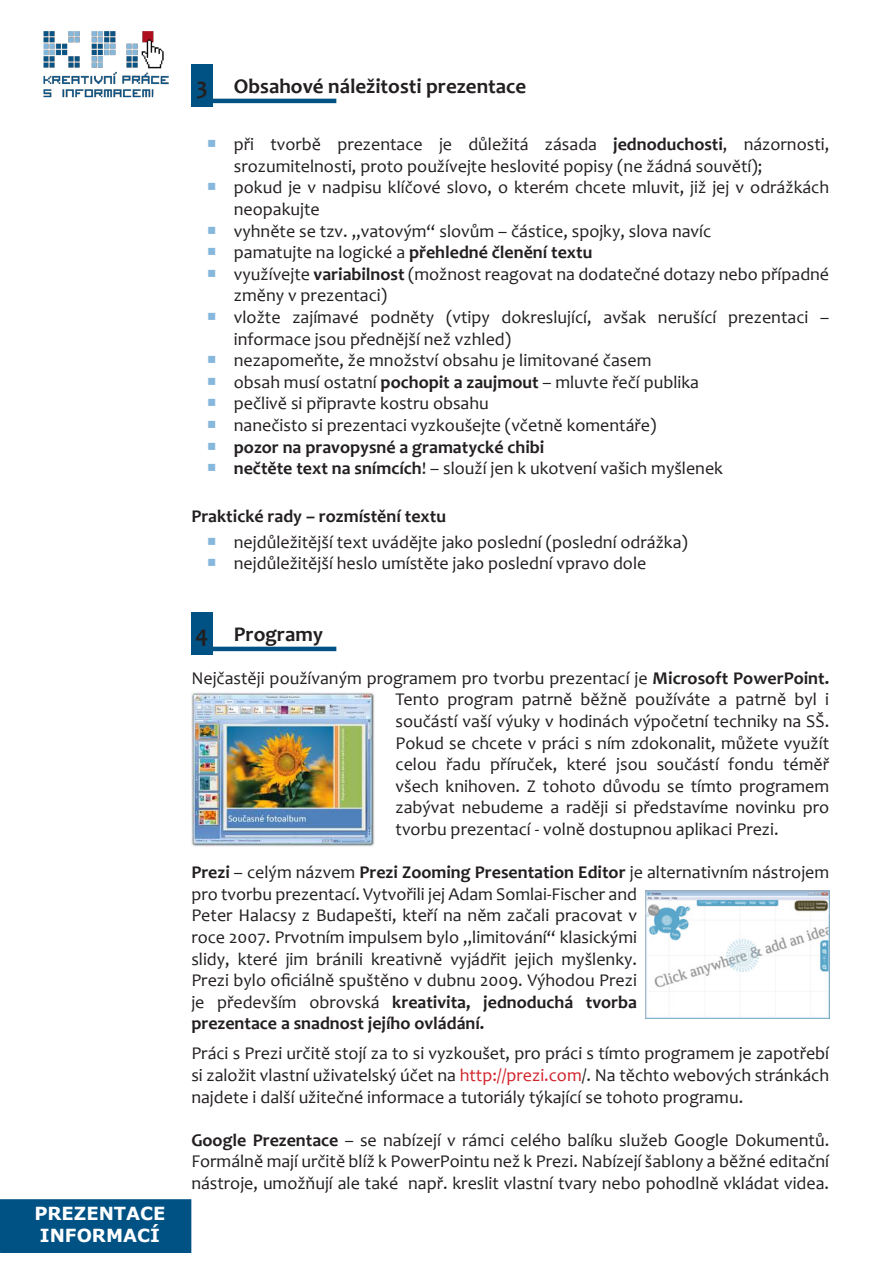
<style>
.page{position:relative;width:893px;height:1263px;background:#fff}
.page>*{position:absolute;margin:0;border:0;box-sizing:border-box;transform-origin:0 0}
.t1{font:700 24px "Candara";color:#231f20}
.t2{font:700 21px "Candara";color:#231f20}
.t3{font:18px/21.6px "Candara";color:#231f20}
.t4{font:700 18px "Candara";color:#231f20}
.t5{font:700 18px "Verdana";color:#fff}
.s1{font-weight:700}
.s2{font-weight:400}
.s3{color:#d1232a}
</style>
<div class="page">
<img style="left:43px;top:31px;width:126px;height:67px">
<div style="left:1px;top:1200px;width:190px;height:52px;background:#005285"></div>
<div style="left:0;top:1199px;width:191px;height:54px;border:2px solid #005285"></div>
<div style="left:191px;top:64px;width:22px;height:42px;background:#005285"></div>
<hr style="left:209px;top:99px;width:127px;height:4px;background:#005285">
<div style="left:191px;top:612px;width:22px;height:42px;background:#005285"></div>
<hr style="left:209px;top:647px;width:127px;height:4px;background:#005285">
<img style="left:191px;top:692px;width:183px;height:155px">
<img style="left:645px;top:891px;width:184px;height:127px">
<p class="t5" style="left:34px;top:1201px;width:133px">PREZENTACE</p>
<p class="t5" style="left:40px;top:1222px;width:122px">INFORMACÍ</p>
<p class="t1" style="left:196px;top:71px;width:13px">3</p>
<p class="t2" style="left:234px;top:73px;width:294px">Obsahové náležitosti prezentace</p>
<p class="t3" style="left:234px;top:133px;width:597px">při tvorbě prezentace je důležitá zásada <span class="s1">jednoduchosti</span>, názornosti, srozumitelnosti, proto používejte heslovité popisy (ne žádná souvětí);</p>
<p class="t3" style="left:234px;top:177px;width:597px">pokud je v nadpisu klíčové slovo, o kterém chcete mluvit, již jej v odrážkách neopakujte</p>
<p class="t3" style="left:234px;top:220px;width:479px">vyhněte se tzv. „vatovým“ slovům – částice, spojky, slova navíc</p>
<p class="t4" style="left:234px;top:241px;width:360px"><span class="s2">pamatujte na logické a</span> přehledné členění textu</p>
<p class="t3" style="left:234px;top:263px;width:597px">využívejte <span class="s1">variabilnost</span> (možnost reagovat na dodatečné dotazy nebo případné změny v prezentaci)</p>
<p class="t3" style="left:234px;top:306px;width:597px">vložte zajímavé podněty (vtipy dokreslující, avšak nerušící prezentaci – informace jsou přednější než vzhled)</p>
<p class="t3" style="left:234px;top:349px;width:419px">nezapomeňte, že množství obsahu je limitované časem</p>
<p class="t3" style="left:234px;top:371px;width:467px">obsah musí ostatní <span class="s1">pochopit a zaujmout</span> – mluvte řečí publika</p>
<p class="t3" style="left:234px;top:393px;width:256px">pečlivě si připravte kostru obsahu</p>
<p class="t3" style="left:234px;top:414px;width:424px">nanečisto si prezentaci vyzkoušejte (včetně komentáře)</p>
<p class="t4" style="left:234px;top:435px;width:312px">pozor na pravopysné a gramatycké chibi</p>
<p class="t3" style="left:234px;top:457px;width:491px"><span class="s1">nečtěte text na snímcích</span>! – slouží jen k ukotvení vašich myšlenek</p>
<p class="t4" style="left:191px;top:504px;width:256px">Praktické rady – rozmístění textu</p>
<p class="t3" style="left:234px;top:531px;width:455px">nejdůležitější text uvádějte jako poslední (poslední odrážka)</p>
<p class="t3" style="left:234px;top:552px;width:414px">nejdůležitější heslo umístěte jako poslední vpravo dole</p>
<p class="t1" style="left:196px;top:619px;width:14px">4</p>
<p class="t2" style="left:234px;top:621px;width:91px">Programy</p>
<p class="t3" style="left:396px;top:667px;width:435px;text-align:justify;text-indent:-204px">Nejčastěji používaným programem pro tvorbu prezentací je <span class="s1">Microsoft PowerPoint.<br></span>Tento program patrně běžně používáte a patrně byl i součástí vaší výuky v hodinách výpočetní techniky na SŠ.<br>Pokud se chcete v práci s ním zdokonalit, můžete využít celou řadu příruček, které jsou součástí fondu téměř všech knihoven. Z tohoto důvodu se tímto programem zabývat nebudeme a raději si představíme novinku pro tvorbu prezentací - volně dostupnou aplikaci Prezi.</p>
<p class="t3" style="left:191px;top:861px;width:639px"><span class="s1">Prezi</span> – celým názvem <span class="s1">Prezi Zooming Presentation Editor</span> je alternativním nástrojem pro tvorbu prezentací. Vytvořili jej Adam Somlai-Fischer and<br>Peter Halacsy z Budapešti, kteří na něm začali pracovat v<br>roce 2007. Prvotním impulsem bylo „limitování“ klasickými<br>slidy, které jim bránili kreativně vyjádřit jejich myšlenky.<br>Prezi bylo oficiálně spuštěno v dubnu 2009. Výhodou Prezi<br>je především obrovská <span class="s1">kreativita, jednoduchá tvorba<br>prezentace a snadnost jejího ovládání.</span></p>
<p class="t3" style="left:191px;top:1042px;width:639px;text-align:justify">Práci s Prezi určitě stojí za to si vyzkoušet, pro práci s tímto programem je zapotřebí si založit vlastní uživatelský účet na <span class="s3">http://prezi.com</span>/. Na těchto webových stránkách najdete i další užitečné informace a tutoriály týkající se tohoto programu.</p>
<p class="t3" style="left:191px;top:1129px;width:639px;text-align:justify"><span class="s1">Google Prezentace</span> – se nabízejí v rámci celého balíku služeb Google Dokumentů.<br>Formálně mají určitě blíž k PowerPointu než k Prezi. Nabízejí šablony a běžné editační nástroje, umožňují ale také např. kreslit vlastní tvary nebo pohodlně vkládat videa.</p>
</div>
